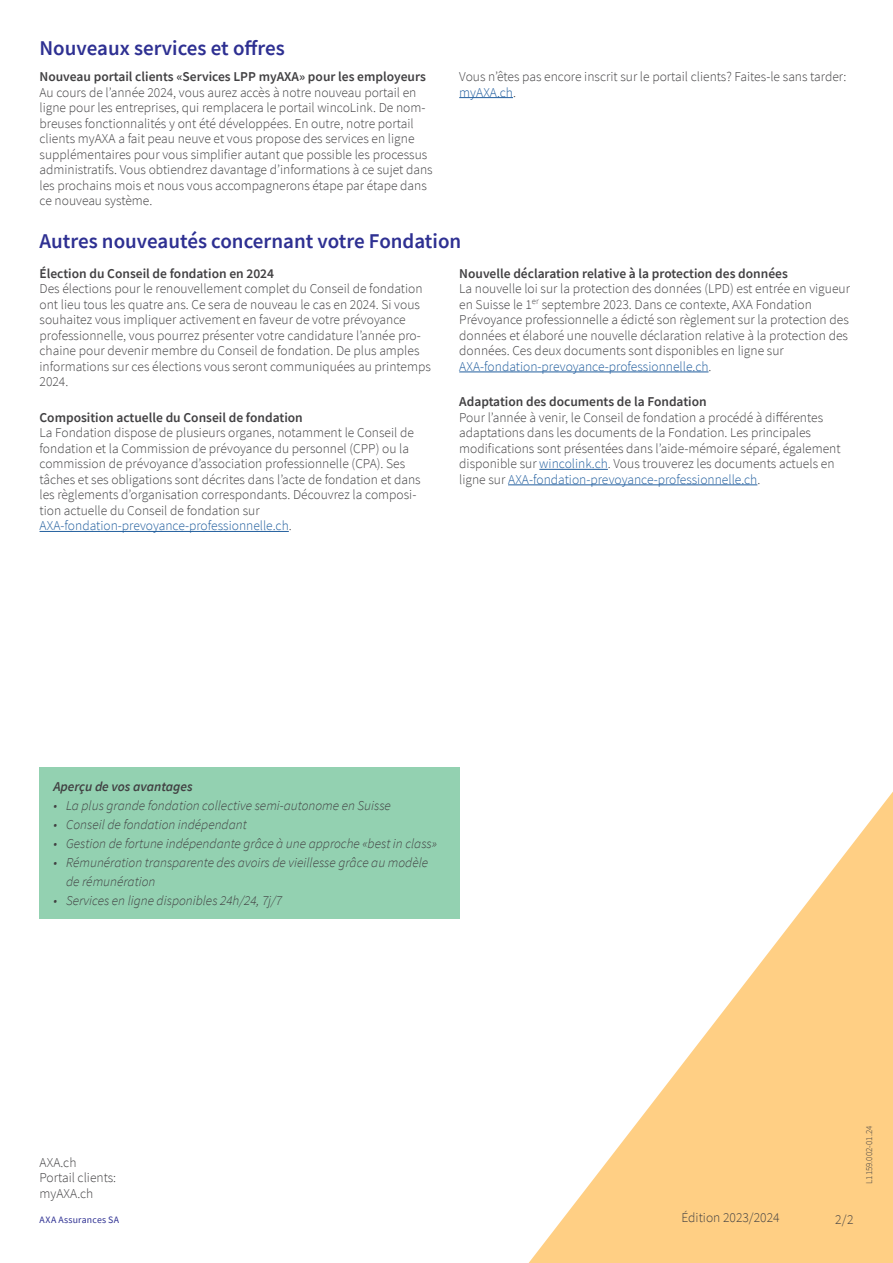
<style>
.page{position:relative;width:893px;height:1263px;background:#fff}
.page>*{position:absolute;margin:0;border:0;box-sizing:border-box;transform-origin:0 0}
.t1{font:600 21px "Source Sans Pro";color:#2e3092}
.t2{font:300 13.5px/15.6px "Source Sans Pro";color:#414042}
.t3{font:italic 300 13.5px/19px "Source Sans Pro";color:#414042}
.t4{font:600 13.5px "Source Sans Pro";color:#414042}
.t5{font:italic 600 13.5px "Source Sans Pro";color:#414042}
.t6{font:9.75px "Source Sans Pro";letter-spacing:.03em;color:#2e3092}
.t7{font:300 9px "Source Sans Pro";color:#414042}
.s1{color:#215e9e}
</style>
<div class="page">
<svg style="left:210px;top:530px;width:683px;height:733px"></svg>
<div style="left:40px;top:767px;width:420px;height:152px;background:#93d1b1"></div>
<hr style="left:459px;top:97px;width:54px;height:1px;background:#215e9e">
<hr style="left:40px;top:531px;width:249px;height:1px;background:#215e9e">
<hr style="left:459px;top:372px;width:249px;height:1px;background:#215e9e">
<hr style="left:539px;top:469px;width:69px;height:1px;background:#215e9e">
<hr style="left:508px;top:484px;width:249px;height:1px;background:#215e9e">
<h1 class="t1" style="left:40px;top:35px;width:247px">Nouveaux services et offres</h1>
<p class="t4" style="left:40px;top:68px;width:388px">Nouveau portail clients «Services LPP myAXA» pour les employeurs</p>
<p class="t2" style="left:40px;top:84px;width:395px">Au cours de l’année 2024, vous aurez accès à notre nouveau portail en ligne pour les entreprises, qui remplacera le portail wincoLink. De nom&shy;breuses fonctionnalités y ont été développées. En outre, notre portail clients myAXA a fait peau neuve et vous propose des services en ligne supplémentaires pour vous simplifier autant que possible les processus administratifs. Vous obtiendrez davantage d’informations à ce sujet dans les prochains mois et nous vous accompagnerons étape par étape dans ce nouveau système.</p>
<p class="t2" style="left:459px;top:69px;width:389px">Vous n’êtes pas encore inscrit sur le portail clients? Faites-le sans tarder: <span class="s1">myAXA.ch</span>.</p>
<h1 class="t1" style="left:40px;top:227px;width:423px">Autres nouveautés concernant votre Fondation</h1>
<p class="t4" style="left:40px;top:264px;width:236px">Élection du Conseil de fondation en 2024</p>
<p class="t2" style="left:40px;top:281px;width:393px">Des élections pour le renouvellement complet du Conseil de fondation ont lieu tous les quatre ans. Ce sera de nouveau le cas en 2024. Si vous souhaitez vous impliquer activement en faveur de votre prévoyance professionnelle, vous pourrez présenter votre candidature l’année pro&shy;chaine pour devenir membre du Conseil de fondation. De plus amples informations sur ces élections vous seront communiquées au printemps 2024.</p>
<p class="t4" style="left:40px;top:408px;width:265px">Composition actuelle du Conseil de fondation</p>
<p class="t2" style="left:40px;top:425px;width:383px">La Fondation dispose de plusieurs organes, notamment le Conseil de fondation et la Commission de prévoyance du personnel (CPP) ou la commission de prévoyance d’association professionnelle (CPA). Ses tâches et ses obligations sont décrites dans l’acte de fondation et dans les règlements d’organisation correspondants. Découvrez la composi&shy;tion actuelle du Conseil de fondation sur <span class="s1">AXA-fondation-prevoyance-professionnelle.ch</span>.</p>
<p class="t4" style="left:459px;top:264px;width:330px">Nouvelle déclaration relative à la protection des données</p>
<p class="t2" style="left:459px;top:281px;width:392px">La nouvelle loi sur la protection des données (LPD) est entrée en vigueur en Suisse le 1<sup>er</sup> septembre 2023. Dans ce contexte, AXA Fondation Prévoyance professionnelle a édicté son règlement sur la protection des données et élaboré une nouvelle déclaration relative à la protection des données. Ces deux documents sont disponibles en ligne sur <span class="s1">AXA-fondation-prevoyance-professionnelle.ch</span>.</p>
<p class="t4" style="left:459px;top:393px;width:249px">Adaptation des documents de la Fondation</p>
<p class="t2" style="left:459px;top:409px;width:383px">Pour l’année à venir, le Conseil de fondation a procédé à différentes adaptations dans les documents de la Fondation. Les principales modifications sont présentées dans l’aide-mémoire séparé, également disponible sur <span class="s1">wincolink.ch</span>. Vous trouverez les documents actuels en ligne sur <span class="s1">AXA-fondation-prevoyance-professionnelle.ch</span>.</p>
<p class="t5" style="left:53px;top:778px;width:141px">Aperçu de vos avantages</p>
<p class="t3" style="left:53px;top:796px;width:339px">• La plus grande fondation collective semi-autonome en Suisse</p>
<p class="t3" style="left:53px;top:815px;width:195px">• Conseil de fondation indépendant</p>
<p class="t3" style="left:53px;top:834px;width:385px">• Gestion de fortune indépendante grâce à une approche «best in class»</p>
<p class="t3" style="left:66px;top:853px;width:364px;text-indent:-13px">• Rémunération transparente des avoirs de vieillesse grâce au modèle de rémunération</p>
<p class="t3" style="left:53px;top:891px;width:230px">• Services en ligne disponibles 24h/24, 7j/7</p>
<p class="t2" style="left:40px;top:1154px;width:78px">AXA.ch<br>Portail clients: myAXA.ch</p>
<p class="t6" style="left:40px;top:1214px;width:81px">AXA Assurances SA</p>
<p class="t2" style="left:681px;top:1210px;width:100px">Édition 2023/2024</p>
<p class="t2" style="left:835px;top:1211px;width:20px">2/2</p>
<p class="t7" style="left:864px;top:1184px;width:60px;rotate:-90deg">L1159.002-01.24</p>
</div>
